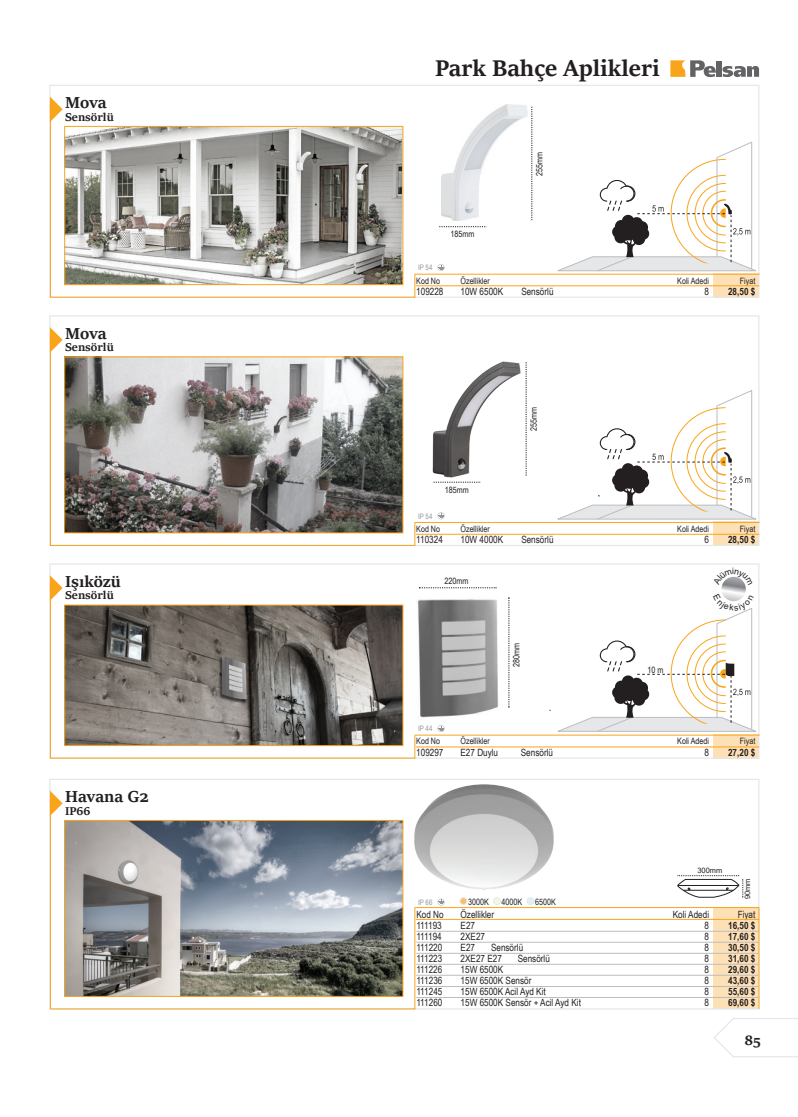
<style>
.page{position:relative;width:798px;height:1117px;background:#fff}
.page>*{position:absolute;margin:0;border:0;box-sizing:border-box;transform-origin:0 0}
.t1{font:700 25px "Sitka Heading";color:#231f20}
.t2{font:700 17.5px "Sitka Heading";color:#231f20}
.t3{font:700 15px "Sitka Heading";color:#231f20}
.t4{font:700 12.5px "Sitka Heading";color:#231f20}
.t5{font:10px "Arial Narrow";color:#231f20}
.t6{font:700 10px "Arial Narrow";color:#231f20}
.t7{font:8.75px "Arial Narrow";color:#231f20}
.t8{font:7.5px "Arial Narrow";color:#939598}
.t9{font:7.5px "Arial";color:#231f20}
</style>
<div class="page">
<img style="left:415px;top:784px;width:139px;height:91px">
<img style="left:417px;top:599px;width:81px;height:119px">
<svg style="left:419px;top:587px;width:77px;height:1px"></svg>
<svg style="left:508px;top:597px;width:1px;height:110px"></svg>
<svg style="left:557px;top:141px;width:203px;height:131px"></svg>
<img style="left:441px;top:104px;width:86px;height:117px">
<svg style="left:439px;top:226px;width:47px;height:1px"></svg>
<svg style="left:531px;top:107px;width:1px;height:114px"></svg>
<svg style="left:557px;top:389px;width:203px;height:131px"></svg>
<svg style="left:721px;top:576px;width:24px;height:25px"></svg>
<div style="left:712px;top:273px;width:46px;height:24px;background:#fee0b6"></div>
<svg style="left:50px;top:97px;width:7px;height:6px"></svg>
<svg style="left:437px;top:264px;width:7px;height:7px"></svg>
<svg style="left:50px;top:103px;width:365px;height:195px"></svg>
<hr style="left:414px;top:274px;width:345px;height:1px;background:#f9a51b">
<img style="left:66px;top:128px;width:335px;height:155px">
<div style="left:64px;top:126px;width:339px;height:159px;border:1px solid #f9a51b"></div>
<div style="left:712px;top:521px;width:46px;height:24px;background:#fee0b6"></div>
<svg style="left:50px;top:327px;width:7px;height:7px"></svg>
<svg style="left:437px;top:512px;width:7px;height:7px"></svg>
<svg style="left:50px;top:334px;width:365px;height:212px"></svg>
<hr style="left:414px;top:522px;width:345px;height:1px;background:#f9a51b">
<img style="left:66px;top:358px;width:335px;height:173px">
<div style="left:64px;top:356px;width:339px;height:177px;border:1px solid #f9a51b"></div>
<hr style="left:415px;top:534px;width:344px;height:1px;background:#f9a51b">
<hr style="left:415px;top:285px;width:344px;height:1px;background:#f9a51b">
<div style="left:712px;top:733px;width:46px;height:25px;background:#fee0b6"></div>
<svg style="left:50px;top:575px;width:7px;height:7px"></svg>
<svg style="left:437px;top:725px;width:7px;height:6px"></svg>
<svg style="left:50px;top:582px;width:365px;height:176px"></svg>
<hr style="left:414px;top:734px;width:345px;height:1px;background:#f9a51b">
<img style="left:66px;top:606px;width:335px;height:137px">
<hr style="left:415px;top:746px;width:344px;height:1px;background:#f9a51b">
<svg style="left:50px;top:790px;width:6px;height:7px"></svg>
<svg style="left:50px;top:797px;width:365px;height:212px"></svg>
<svg style="left:414px;top:875px;width:345px;height:134px"></svg>
<img style="left:66px;top:821px;width:335px;height:173px">
<div style="left:64px;top:819px;width:339px;height:177px;border:1px solid #f9a51b"></div>
<hr style="left:415px;top:918px;width:344px;height:1px;background:#f9a51b">
<img style="left:432px;top:361px;width:95px;height:122px">
<hr style="left:416px;top:930px;width:342px;height:1px;background:#bcbdc0">
<hr style="left:416px;top:941px;width:342px;height:1px;background:#bcbdc0">
<hr style="left:416px;top:952px;width:342px;height:1px;background:#bcbdc0">
<hr style="left:416px;top:963px;width:342px;height:1px;background:#bcbdc0">
<hr style="left:416px;top:974px;width:342px;height:1px;background:#bcbdc0">
<hr style="left:416px;top:986px;width:342px;height:1px;background:#bcbdc0">
<hr style="left:416px;top:997px;width:342px;height:1px;background:#bcbdc0">
<svg style="left:714px;top:1018px;width:83px;height:39px"></svg>
<div style="left:716px;top:62px;width:5px;height:15px;background:#636366"></div>
<svg style="left:670px;top:60px;width:45px;height:17px"></svg>
<svg style="left:722px;top:66px;width:36px;height:11px"></svg>
<svg style="left:722px;top:576px;width:23px;height:9px"></svg>
<svg style="left:549px;top:594px;width:211px;height:138px"></svg>
<p class="t2" style="left:65px;top:90px;width:43px">Mova</p>
<p class="t4" style="left:65px;top:107px;width:50px">Sensörlü</p>
<p class="t2" style="left:65px;top:320px;width:43px">Mova</p>
<p class="t4" style="left:65px;top:338px;width:50px">Sensörlü</p>
<p class="t2" style="left:65px;top:568px;width:57px">Işıközü</p>
<p class="t4" style="left:65px;top:586px;width:50px">Sensörlü</p>
<p class="t2" style="left:65px;top:783px;width:85px">Havana G2</p>
<p class="t4" style="left:65px;top:801px;width:27px">IP66</p>
<p class="t1" style="left:435px;top:49px;width:226px">Park Bahçe Aplikleri</p>
<p class="t7" style="left:450px;top:228px;width:25px">185mm</p>
<p class="t7" style="left:532px;top:176px;width:25px;rotate:-90deg">255mm</p>
<p class="t8" style="left:418px;top:262px;width:16px">IP 54</p>
<p class="t7" style="left:416px;top:274px;width:25px">Kod No</p>
<p class="t7" style="left:460px;top:274px;width:31px">Özellikler</p>
<p class="t7" style="left:677px;top:274px;width:33px">Koli Adedi</p>
<p class="t7" style="left:739px;top:274px;width:17px">Fiyat</p>
<p class="t5" style="left:416px;top:284px;width:29px">109228</p>
<p class="t5" style="left:460px;top:284px;width:44px">10W 6500K</p>
<p class="t5" style="left:521px;top:284px;width:34px">Sensörlü</p>
<p class="t5" style="left:704px;top:284px;width:6px">8</p>
<p class="t6" style="left:727px;top:283px;width:29px">28,50 $</p>
<p class="t7" style="left:444px;top:483px;width:25px">185mm</p>
<p class="t7" style="left:527px;top:431px;width:25px;rotate:-90deg">255mm</p>
<p class="t8" style="left:418px;top:510px;width:16px">IP 54</p>
<p class="t7" style="left:416px;top:522px;width:25px">Kod No</p>
<p class="t7" style="left:460px;top:522px;width:31px">Özellikler</p>
<p class="t7" style="left:677px;top:522px;width:33px">Koli Adedi</p>
<p class="t7" style="left:739px;top:522px;width:17px">Fiyat</p>
<p class="t5" style="left:416px;top:532px;width:28px">110324</p>
<p class="t5" style="left:460px;top:532px;width:44px">10W 4000K</p>
<p class="t5" style="left:521px;top:532px;width:34px">Sensörlü</p>
<p class="t5" style="left:704px;top:532px;width:6px">6</p>
<p class="t6" style="left:727px;top:531px;width:29px">28,50 $</p>
<p class="t7" style="left:444px;top:574px;width:25px">220mm</p>
<p class="t7" style="left:509px;top:667px;width:25px;rotate:-90deg">280mm</p>
<p class="t7" style="left:647px;top:663px;width:17px">10 m</p>
<p class="t8" style="left:418px;top:723px;width:16px">IP 44</p>
<p class="t7" style="left:416px;top:734px;width:25px">Kod No</p>
<p class="t7" style="left:460px;top:734px;width:31px">Özellikler</p>
<p class="t7" style="left:677px;top:734px;width:33px">Koli Adedi</p>
<p class="t7" style="left:739px;top:734px;width:17px">Fiyat</p>
<p class="t5" style="left:416px;top:744px;width:29px">109297</p>
<p class="t5" style="left:460px;top:744px;width:39px">E27 Duylu</p>
<p class="t5" style="left:520px;top:744px;width:34px">Sensörlü</p>
<p class="t5" style="left:704px;top:744px;width:6px">8</p>
<p class="t6" style="left:727px;top:744px;width:29px">27,20 $</p>
<p class="t8" style="left:418px;top:896px;width:16px">IP 66</p>
<p class="t7" style="left:468px;top:894px;width:22px">3000K</p>
<p class="t7" style="left:501px;top:894px;width:22px">4000K</p>
<p class="t7" style="left:535px;top:894px;width:22px">6500K</p>
<p class="t9" style="left:697px;top:865px;width:27px">300mm</p>
<p class="t9" style="left:742px;top:899px;width:22px;rotate:-90deg">90mm</p>
<p class="t5" style="left:416px;top:906px;width:29px">Kod No</p>
<p class="t5" style="left:460px;top:906px;width:35px">Özellikler</p>
<p class="t5" style="left:672px;top:906px;width:38px">Koli Adedi</p>
<p class="t5" style="left:737px;top:906px;width:19px">Fiyat</p>
<p class="t5" style="left:416px;top:917px;width:27px">111193</p>
<p class="t5" style="left:460px;top:917px;width:16px">E27</p>
<p class="t5" style="left:704px;top:917px;width:6px">8</p>
<p class="t6" style="left:728px;top:917px;width:29px">16,50 $</p>
<p class="t5" style="left:416px;top:928px;width:27px">111194</p>
<p class="t5" style="left:460px;top:928px;width:26px">2XE27</p>
<p class="t5" style="left:704px;top:928px;width:6px">8</p>
<p class="t6" style="left:728px;top:928px;width:29px">17,60 $</p>
<p class="t5" style="left:416px;top:940px;width:28px">111220</p>
<p class="t5" style="left:460px;top:940px;width:16px">E27</p>
<p class="t5" style="left:491px;top:940px;width:34px">Sensörlü</p>
<p class="t5" style="left:704px;top:940px;width:6px">8</p>
<p class="t6" style="left:728px;top:939px;width:29px">30,50 $</p>
<p class="t5" style="left:416px;top:951px;width:28px">111223</p>
<p class="t5" style="left:460px;top:951px;width:43px">2XE27 E27</p>
<p class="t5" style="left:517px;top:951px;width:34px">Sensörlü</p>
<p class="t5" style="left:704px;top:951px;width:6px">8</p>
<p class="t6" style="left:728px;top:950px;width:29px">31,60 $</p>
<p class="t5" style="left:416px;top:962px;width:28px">111226</p>
<p class="t5" style="left:460px;top:962px;width:44px">15W 6500K</p>
<p class="t5" style="left:704px;top:962px;width:6px">8</p>
<p class="t6" style="left:728px;top:961px;width:29px">29,60 $</p>
<p class="t5" style="left:416px;top:973px;width:28px">111236</p>
<p class="t5" style="left:460px;top:973px;width:72px">15W 6500K Sensör</p>
<p class="t5" style="left:704px;top:973px;width:6px">8</p>
<p class="t6" style="left:728px;top:972px;width:29px">43,60 $</p>
<p class="t5" style="left:416px;top:984px;width:28px">111245</p>
<p class="t5" style="left:460px;top:984px;width:87px">15W 6500K Acil Ayd Kit</p>
<p class="t5" style="left:704px;top:984px;width:6px">8</p>
<p class="t6" style="left:728px;top:984px;width:29px">55,60 $</p>
<p class="t5" style="left:416px;top:995px;width:28px">111260</p>
<p class="t5" style="left:460px;top:995px;width:122px">15W 6500K Sensör + Acil Ayd Kit</p>
<p class="t5" style="left:704px;top:995px;width:6px">8</p>
<p class="t6" style="left:728px;top:995px;width:29px">69,60 $</p>
<p class="t3" style="left:744px;top:1028px;width:18px">85</p>
</div>
